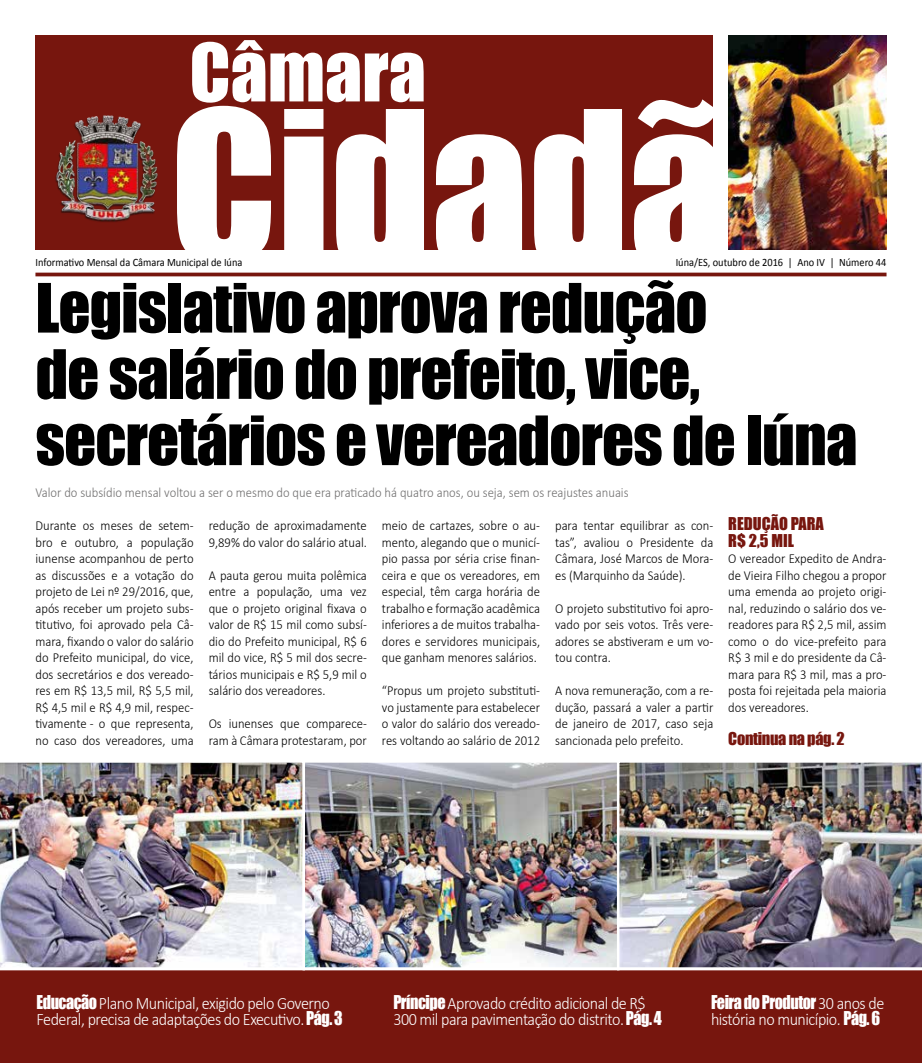
<style>
.page{position:relative;width:922px;height:1063px;background:#fff}
.page>*{position:absolute;margin:0;border:0;box-sizing:border-box;transform-origin:0 0}
.t1{font:193.25px "Impact";color:#fff}
.t2{font:74px "Impact";color:#fff}
.t3{font:62.75px/66.2px "Impact";letter-spacing:-.015em;color:#000}
.t4{font:300 17.5px/16.5px "Calibri";letter-spacing:-.03em;color:#fff;scale:.92 1}
.t5{font:17.5px "Impact";letter-spacing:-.03em;color:#fff;scale:.92 1}
.t6{font:16.25px/16.5px "Impact";letter-spacing:-.01em;color:#77160e}
.t7{font:300 13.75px/16.5px "Calibri";color:#000;text-align:justify;scale:.92 1}
.t8{font:300 13.75px "Calibri";color:#706f6f;scale:.92 1}
.t9{font:11.25px "Calibri";color:#000;scale:.92 1}
.s1{font-family:"Impact";font-weight:400}
.s2{font-family:"Calibri";font-weight:300}
</style>
<div class="page">
<hr style="left:35px;top:273px;width:851px;height:3px;background:#77160e">
<div style="left:0;top:969px;width:921px;height:94px;background:#77160e"></div>
<img style="left:728px;top:35px;width:158px;height:215px">
<div style="left:35px;top:35px;width:678px;height:215px;background:#77160e"></div>
<img style="left:55px;top:115px;width:103px;height:107px">
<img style="left:305px;top:763px;width:311px;height:204px">
<img style="left:0;top:762px;width:302px;height:205px">
<div style="left:302px;top:760px;width:317px;height:210px;border:2px solid #fff"></div>
<img style="left:616px;top:760px;width:305px;height:207px">
<hr style="left:0;top:967px;width:921px;height:3px;background:#fff">
<h2 class="t2" style="left:189px;top:15px;width:238px">Câmara</h2>
<h1 class="t1" style="left:170px;top:36px;width:557px">Cidadã</h1>
<p class="t9" style="left:35px;top:256px;width:226px">Informativo Mensal da Câmara Municipal de Iúna</p>
<p class="t9" style="left:675px;top:256px;width:230px">Iúna/ES, outubro de 2016 | Ano IV | Número 44</p>
<h3 class="t3" style="left:35px;top:273px;width:823px">Legislativo aprova redução<br>de salário do prefeito, vice, secretários e vereadores de Iúna</h3>
<p class="t8" style="left:35px;top:484px;width:646px">Valor do subsídio mensal voltou a ser o mesmo do que era praticado há quatro anos, ou seja, sem os reajustes anuais</p>
<p class="t7" style="left:382px;top:517px;width:173px">meio de cartazes, sobre o au&shy;mento, alegando que o municí&shy;pio passa por séria crise finan&shy;ceira e que os vereadores, em especial, têm carga horária de trabalho e formação acadêmica inferiores a de muitos trabalha&shy;dores e servidores municipais, que ganham menores salários.</p>
<p class="t7" style="left:382px;top:682px;width:173px">“Propus um projeto substituti&shy;vo justamente para estabelecer o valor do salário dos vereado&shy;res voltando ao salário de 2012</p>
<p class="t7" style="left:555px;top:517px;width:173px">para tentar equilibrar as con&shy;tas”, avaliou o Presidente da Câmara, José Marcos de Mora&shy;es (Marquinho da Saúde).</p>
<p class="t7" style="left:555px;top:600px;width:173px">O projeto substitutivo foi apro&shy;vado por seis votos. Três vere&shy;adores se abstiveram e um vo&shy;tou contra.</p>
<p class="t7" style="left:555px;top:682px;width:173px">A nova remuneração, com a re&shy;dução, passará a valer a partir de janeiro de 2017, caso seja sancionada pelo prefeito.</p>
<p class="t7" style="left:209px;top:517px;width:173px">redução de aproximadamente<br>9,89% do valor do salário atual.</p>
<p class="t7" style="left:209px;top:567px;width:173px">A pauta gerou muita polêmica entre a população, uma vez que o projeto original fixava o valor de R$ 15 mil como subsí&shy;dio do Prefeito municipal, R$ 6 mil do vice, R$ 5 mil dos secre&shy;tários municipais e R$ 5,9 mil o salário dos vereadores.</p>
<p class="t7" style="left:209px;top:715px;width:173px">Os iunenses que comparece&shy;ram à Câmara protestaram, por</p>
<p class="t7" style="left:35px;top:517px;width:173px">Durante os meses de setem&shy;bro e outubro, a população iunense acompanhou de perto as discussões e a votação do projeto de Lei nº 29/2016, que, após receber um projeto subs&shy;titutivo, foi aprovado pela Câ&shy;mara, fixando o valor do salário do Prefeito municipal, do vice, dos secretários e dos vereado&shy;res em R$ 13,5 mil, R$ 5,5 mil, R$ 4,5 mil e R$ 4,9 mil, respec&shy;tivamente - o que representa, no caso dos vereadores, uma</p>
<p class="t6" style="left:728px;top:515px;width:97px">Redução para<br>R$ 2,5 mil</p>
<p class="t7" style="left:728px;top:550px;width:173px">O vereador Expedito de Andra&shy;de Vieira Filho chegou a propor uma emenda ao projeto origi&shy;nal, reduzindo o salário dos ve&shy;readores para R$ 2,5 mil, assim como o do vice-prefeito para R$ 3 mil e do presidente da Câ&shy;mara para R$ 3 mil, mas a pro&shy;posta foi rejeitada pela maioria dos vereadores.</p>
<p class="t6" style="left:728px;top:730px;width:118px">Continua na pág. 2</p>
<p class="t4" style="left:37px;top:995px;width:334px"><span class="s1">Educação</span> Plano Municipal, exigido pelo Governo<br>Federal, precisa de adaptações do Executivo. <span class="s1">Pág. 3</span></p>
<p class="t4" style="left:393px;top:995px;width:293px"><span class="s1">Príncipe</span> Aprovado crédito adicional de R$<br>300 mil para pavimentação do distrito. <span class="s1">Pág. 4</span></p>
<p class="t5" style="left:710px;top:988px;width:190px">Feira do Produtor <span class="s2">30 anos de</span></p>
<p class="t4" style="left:710px;top:1011px;width:185px">história no município. <span class="s1">Pág. 6</span></p>
</div>
